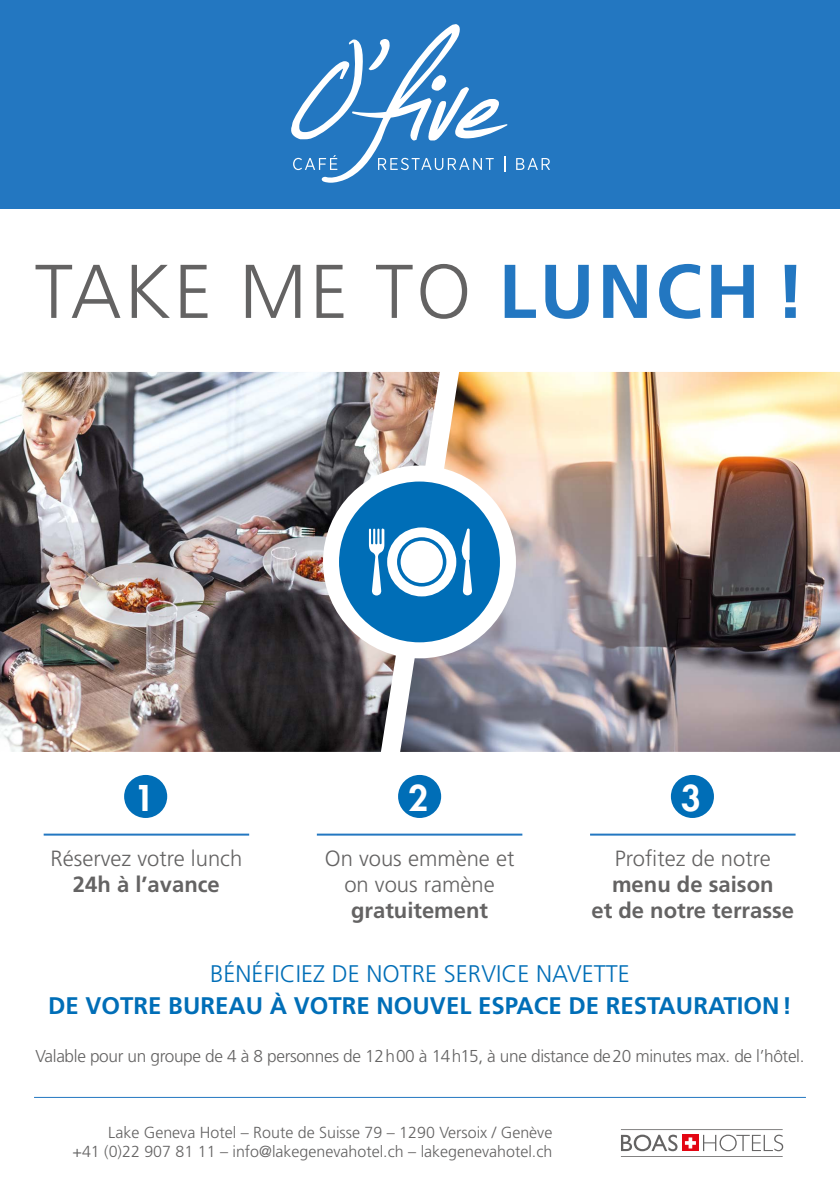
<style>
.page{position:relative;width:840px;height:1191px;background:#fff}
.page>*{position:absolute;margin:0;border:0;box-sizing:border-box;transform-origin:0 0}
.t1{font:300 76px "Frutiger LT Std";letter-spacing:.04em;color:#646363}
.t2{font:800 34.6px "Futura Std";color:#fff}
.t3{font:700 24px "Frutiger LT Std";color:#006eb7}
.t4{font:300 24px "Frutiger LT Std";color:#006eb7}
.t5{font:300 22px/26px "Frutiger LT Std";color:#646363;text-align:center}
.t6{font:700 22px/26px "Frutiger LT Std";color:#646363;text-align:center}
.t7{font:300 17.2px "Frutiger LT Std";letter-spacing:-.02em;color:#646363}
.t8{font:300 16px/19.2px "Frutiger LT Std";color:#646363;text-align:right}
.s1{font-weight:700;color:#2377c1}
</style>
<div class="page">
<div style="left:0;top:0;width:839px;height:208px;background:#2377c1"></div>
<img style="left:0;top:372px;width:400px;height:380px">
<svg style="left:621px;top:1129px;width:161px;height:28px"></svg>
<div style="left:124px;top:775px;width:43px;height:43px;background:#006eb7;border-radius:50%"></div>
<hr style="left:44px;top:833px;width:205px;height:2px;background:#2377c1">
<div style="left:398px;top:775px;width:43px;height:43px;background:#006eb7;border-radius:50%"></div>
<hr style="left:317px;top:833px;width:205px;height:2px;background:#2377c1">
<div style="left:670px;top:775px;width:43px;height:43px;background:#006eb7;border-radius:50%"></div>
<hr style="left:589px;top:833px;width:206px;height:2px;background:#2377c1">
<hr style="left:34px;top:1097px;width:771px;height:1px;background:#2377c1">
<svg style="left:291px;top:24px;width:216px;height:159px"></svg>
<svg style="left:516px;top:158px;width:33px;height:12px"></svg>
<img style="left:400px;top:372px;width:439px;height:380px">
<svg style="left:331px;top:473px;width:176px;height:177px;background:#2784c2"></svg>
<div style="left:323px;top:465px;width:192px;height:193px;border:16px solid #fff;border-radius:50%"></div>
<svg style="left:369px;top:527px;width:103px;height:69px"></svg>
<div style="left:400px;top:541px;width:42px;height:42px;background:#fff;border-radius:50%"></div>
<h1 class="t1" style="left:35px;top:249px;width:771px">TAKE ME TO <span class="s1">LUNCH !</span></h1>
<h2 class="t2" style="left:134px;top:776px;width:21px">1</h2>
<h2 class="t2" style="left:408px;top:776px;width:21px">2</h2>
<h2 class="t2" style="left:680px;top:776px;width:21px">3</h2>
<h3 class="t5" style="left:51px;top:846px;width:193px">Réservez votre lunch</h3>
<h3 class="t6" style="left:73px;top:871px;width:148px">24h à l’avance</h3>
<h3 class="t5" style="left:324px;top:846px;width:191px">On vous emmène et on vous ramène</h3>
<h3 class="t6" style="left:351px;top:897px;width:138px">gratuitement</h3>
<h3 class="t5" style="left:614px;top:846px;width:157px">Profitez de notre</h3>
<h3 class="t6" style="left:591px;top:871px;width:204px">menu de saison<br>et de notre terrasse</h3>
<h3 class="t4" style="left:210px;top:960px;width:421px">BÉNÉFICIEZ DE NOTRE SERVICE NAVETTE</h3>
<h3 class="t3" style="left:48px;top:991px;width:744px">DE VOTRE BUREAU À VOTRE NOUVEL ESPACE DE RESTAURATION!</h3>
<p class="t7" style="left:35px;top:1046px;width:770px">Valable pour un groupe de 4 à 8 personnes de 12h00 à 14h15, à une distance de 20 minutes max. de l’hôtel.</p>
<p class="t8" style="left:72px;top:1122px;width:481px">Lake Geneva Hotel – Route de Suisse 79 – 1290 Versoix / Genève<br>+41 (0)22 907 81 11 – info@lakegenevahotel.ch – lakegenevahotel.ch</p>
</div>
